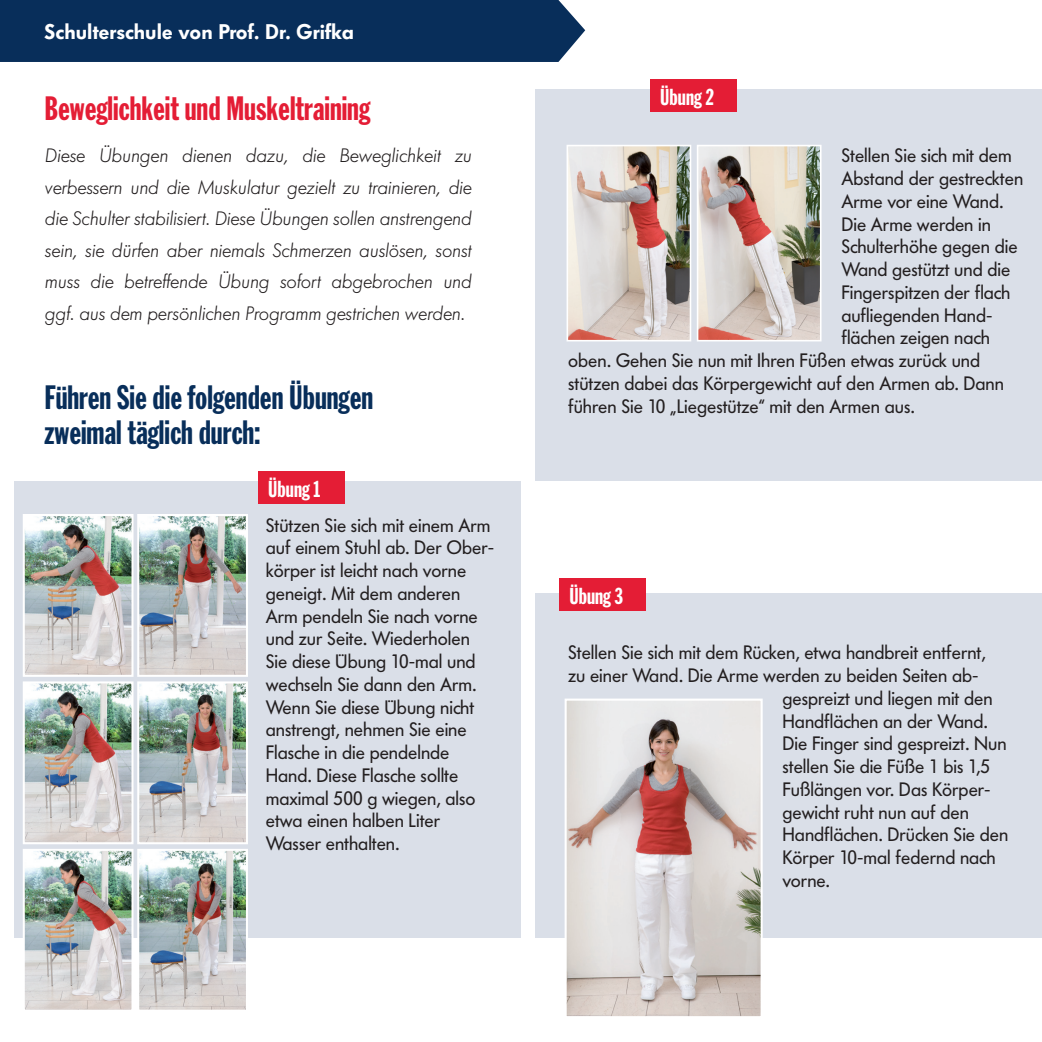
<style>
.page{position:relative;width:1042px;height:1042px;background:#fff}
.page>*{position:absolute;margin:0;border:0;box-sizing:border-box;transform-origin:0 0}
.t1{font:33.25px/35px "Franklin Gothic Extra Cond";color:#082e5a}
.t2{font:33.25px "Franklin Gothic Extra Cond";color:#e41d35}
.t3{font:22.75px "Franklin Gothic Extra Cond";color:#fff}
.t4{font:600 21px "Futura BQ";color:#fff}
.t5{font:19.25px/22.8px "Futura BQ";color:#231f20}
.t6{font:italic 300 19.25px/31.5px "Futura BQ";letter-spacing:.005em;color:#231f20;text-align:justify}
</style>
<div class="page">
<div style="left:15px;top:481px;width:506px;height:457px;background:#dadfe8"></div>
<div style="left:536px;top:593px;width:506px;height:345px;background:#dadfe8"></div>
<div style="left:536px;top:89px;width:506px;height:392px;background:#dadfe8"></div>
<div style="left:0;top:0;width:585px;height:62px;background:#082e5a"></div>
<img style="left:23px;top:514px;width:225px;height:496px">
<img style="left:567px;top:701px;width:193px;height:314px">
<div style="left:564px;top:698px;width:199px;height:320px;border:2px solid #fff"></div>
<img style="left:566px;top:145px;width:256px;height:197px">
<div style="left:258px;top:471px;width:86px;height:33px;background:#e41d35"></div>
<div style="left:559px;top:579px;width:86px;height:32px;background:#e41d35"></div>
<div style="left:650px;top:79px;width:86px;height:33px;background:#e41d35"></div>
<p class="t4" style="left:45px;top:19px;width:311px">Schulterschule von Prof. Dr. Grifka</p>
<h1 class="t2" style="left:45px;top:91px;width:327px">Beweglichkeit und Muskeltraining</h1>
<p class="t6" style="left:45px;top:140px;width:428px">Diese Übungen dienen dazu, die Beweglichkeit zu verbessern und die Muskulatur gezielt zu trainieren, die die Schulter stabilisiert. Diese Übungen sollen anstrengend sein, sie dürfen aber niemals Schmerzen auslösen, sonst muss die betreffende Übung sofort abgebrochen und ggf. aus dem persönlichen Programm gestrichen werden.</p>
<h1 class="t1" style="left:45px;top:380px;width:330px">Führen Sie die folgenden Übungen zweimal täglich durch:</h1>
<p class="t3" style="left:268px;top:477px;width:53px">Übung 1</p>
<p class="t5" style="left:266px;top:514px;width:230px">Stützen Sie sich mit einem Arm auf einem Stuhl ab. Der Ober&shy;körper ist leicht nach vorne geneigt. Mit dem anderen<br>Arm pendeln Sie nach vorne und zur Seite. Wiederholen<br>Sie diese Übung 10-mal und wechseln Sie dann den Arm.<br>Wenn Sie diese Übung nicht anstrengt, nehmen Sie eine<br>Flasche in die pendelnde<br>Hand. Diese Flasche sollte maximal 500 g wiegen, also etwa einen halben Liter<br>Wasser enthalten.</p>
<p class="t3" style="left:660px;top:85px;width:55px">Übung 2</p>
<p class="t5" style="left:841px;top:144px;width:172px">Stellen Sie sich mit dem</p>
<p class="t5" style="left:841px;top:167px;width:183px">Abstand der gestreckten</p>
<p class="t5" style="left:841px;top:190px;width:164px">Arme vor eine Wand.</p>
<p class="t5" style="left:841px;top:213px;width:151px">Die Arme werden in</p>
<p class="t5" style="left:841px;top:235px;width:178px">Schulterhöhe gegen die</p>
<p class="t5" style="left:841px;top:258px;width:170px">Wand gestützt und die</p>
<p class="t5" style="left:841px;top:281px;width:170px">Fingerspitzen der flach</p>
<p class="t5" style="left:841px;top:304px;width:153px">aufliegenden Hand-</p>
<p class="t5" style="left:841px;top:326px;width:150px">flächen zeigen nach</p>
<p class="t5" style="left:568px;top:349px;width:413px">oben. Gehen Sie nun mit Ihren Füßen etwas zurück und</p>
<p class="t5" style="left:568px;top:372px;width:437px">stützen dabei das Körpergewicht auf den Armen ab. Dann</p>
<p class="t5" style="left:568px;top:395px;width:348px">führen Sie 10 „Liegestütze“ mit den Armen aus.</p>
<p class="t3" style="left:569px;top:584px;width:55px">Übung 3</p>
<p class="t5" style="left:568px;top:641px;width:419px">Stellen Sie sich mit dem Rücken, etwa handbreit entfernt,</p>
<p class="t5" style="left:568px;top:664px;width:412px">zu einer Wand. Die Arme werden zu beiden Seiten ab-</p>
<p class="t5" style="left:782px;top:687px;width:212px">gespreizt und liegen mit den</p>
<p class="t5" style="left:782px;top:710px;width:207px">Handflächen an der Wand.</p>
<p class="t5" style="left:782px;top:732px;width:226px">Die Finger sind gespreizt. Nun</p>
<p class="t5" style="left:782px;top:755px;width:209px">stellen Sie die Füße 1 bis 1,5</p>
<p class="t5" style="left:782px;top:778px;width:210px">Fußlängen vor. Das Körper-</p>
<p class="t5" style="left:782px;top:801px;width:188px">gewicht ruht nun auf den</p>
<p class="t5" style="left:782px;top:823px;width:227px">Handflächen. Drücken Sie den</p>
<p class="t5" style="left:782px;top:846px;width:215px">Körper 10-mal federnd nach</p>
<p class="t5" style="left:782px;top:869px;width:49px">vorne.</p>
</div>
